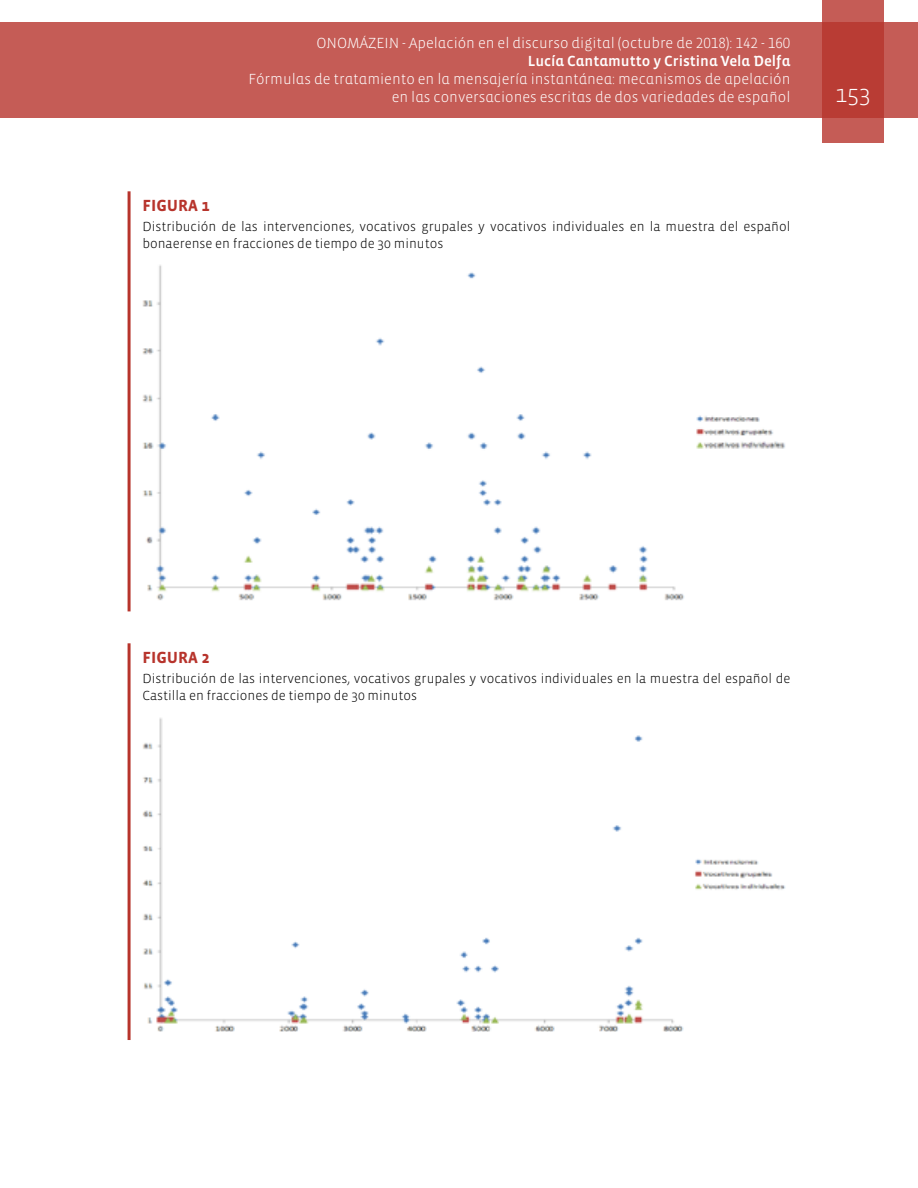
<style>
.page{position:relative;width:918px;height:1188px;background:#fff}
.page>*{position:absolute;margin:0;border:0;box-sizing:border-box;transform-origin:0 0}
.t1{font:300 24px "Vista Sans";color:#fff}
.t2{font:700 16.5px "Vista Sans";color:#b7342c}
.t3{font:300 15px/18px "Vista Sans Alt";color:#fff;text-align:right}
.t4{font:15px "Vista Sans Alt Med";color:#fff}
.t5{font:300 13.5px/16.2px "Vista Sans";color:#000}
</style>
<div class="page">
<div style="left:0;top:23px;width:918px;height:95px;background:#c55c56"></div>
<svg style="left:822px;top:0;width:62px;height:143px;background:#bc463f"></svg>
<hr style="left:128px;top:191px;width:3px;height:420px;background:#b7342c">
<hr style="left:128px;top:643px;width:3px;height:397px;background:#b7342c">
<img style="left:142px;top:265px;width:643px;height:336px">
<img style="left:142px;top:718px;width:644px;height:314px">
<p class="t2" style="left:142px;top:197px;width:69px">FIGURA 1</p>
<p class="t3" style="left:317px;top:35px;width:475px">ONOMÁZEIN - Apelación en el discurso digital (octubre de 2018): 142 - 160</p>
<p class="t4" style="left:528px;top:54px;width:264px">Lucía Cantamutto y Cristina Vela Delfa</p>
<p class="t3" style="left:249px;top:71px;width:543px">Fórmulas de tratamiento en la mensajería instantánea: mecanismos de apelación en las conversaciones escritas de dos variedades de español</p>
<p class="t5" style="left:142px;top:219px;width:650px">Distribución de las intervenciones, vocativos grupales y vocativos individuales en la muestra del español bonaerense en fracciones de tiempo de 30 minutos</p>
<h1 class="t1" style="left:835px;top:82px;width:37px">153</h1>
<p class="t2" style="left:142px;top:649px;width:69px">FIGURA 2</p>
<p class="t5" style="left:142px;top:671px;width:650px">Distribución de las intervenciones, vocativos grupales y vocativos individuales en la muestra del español de<br>Castilla en fracciones de tiempo de 30 minutos</p>
</div>
